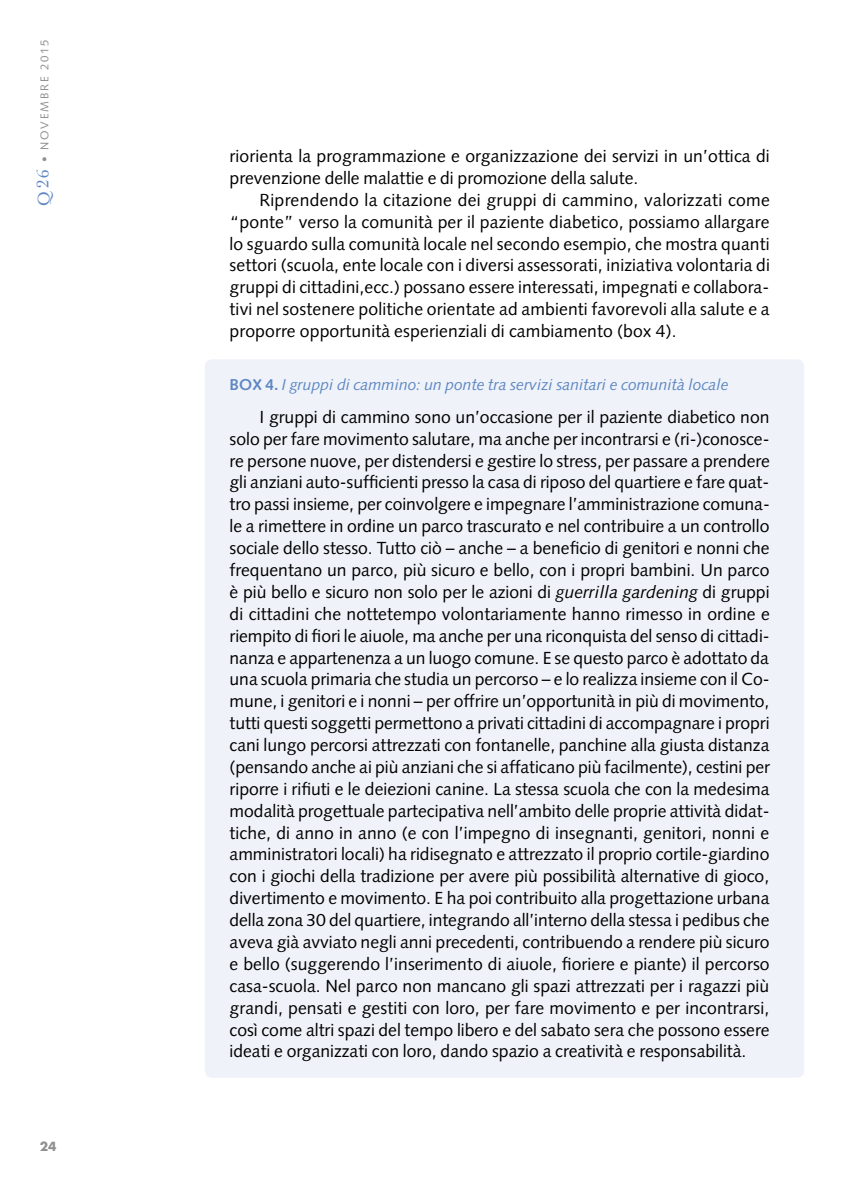
<style>
.page{position:relative;width:844px;height:1191px;background:#fff}
.page>*{position:absolute;margin:0;border:0;box-sizing:border-box;transform-origin:0 0}
.t1{font:17.5px/21.9px "Syntax";letter-spacing:.01em;color:#000;text-align:justify}
.t2{font:italic 15.75px "Syntax";color:#5e87c3}
.t3{font:700 12.25px "Futura";color:#909090}
.t4{font:11.38px "Syntax";letter-spacing:.16em;color:#909090}
.s1{font-family:"Cochin";font-size:17.5px;color:#5e87c3}
.s2{font-weight:700;font-style:normal}
.s3{font-style:italic}
</style>
<div class="page">
<div style="left:205px;top:359px;width:599px;height:718px;background:#eff3f9;border-radius:7px"></div>
<p class="t4" style="left:38px;top:206px;width:168px;rotate:-90deg"><span class="s1">Q26</span> • NOVEMBRE 2015</p>
<p class="t3" style="left:40px;top:1138px;width:18px">24</p>
<p class="t1" style="left:229px;top:145px;width:541px">riorienta la programmazione e organizzazione dei servizi in un’ottica di prevenzione delle malattie e di promozione della salute.</p>
<p class="t1" style="left:229px;top:189px;width:541px;text-indent:30px">Riprendendo la citazione dei gruppi di cammino, valorizzati come “ponte” verso la comunità per il paziente diabetico, possiamo allargare lo sguardo sulla comunità locale nel secondo esempio, che mostra quanti settori (scuola, ente locale con i diversi assessorati, iniziativa volontaria di gruppi di cittadini,ecc.) possano essere interessati, impegnati e collabora&shy;tivi nel sostenere politiche orientate ad ambienti favorevoli alla salute e a proporre opportunità esperienziali di cambiamento (box 4).</p>
<p class="t2" style="left:229px;top:375px;width:500px"><span class="s2">BOX 4.</span> I gruppi di cammino: un ponte tra servizi sanitari e comunità locale</p>
<p class="t1" style="left:229px;top:406px;width:541px;text-indent:30px">I gruppi di cammino sono un’occasione per il paziente diabetico non solo per fare movimento salutare, ma anche per incontrarsi e (ri-)conosce&shy;re persone nuove, per distendersi e gestire lo stress, per passare a prendere gli anziani auto-sufficienti presso la casa di riposo del quartiere e fare quat&shy;tro passi insieme, per coinvolgere e impegnare l’amministrazione comuna&shy;le a rimettere in ordine un parco trascurato e nel contribuire a un controllo sociale dello stesso. Tutto ciò – anche – a beneficio di genitori e nonni che frequentano un parco, più sicuro e bello, con i propri bambini. Un parco è più bello e sicuro non solo per le azioni di <span class="s3">guerrilla gardening</span> di gruppi di cittadini che nottetempo volontariamente hanno rimesso in ordine e riempito di fiori le aiuole, ma anche per una riconquista del senso di cittadi&shy;nanza e appartenenza a un luogo comune. E se questo parco è adottato da una scuola primaria che studia un percorso – e lo realizza insieme con il Co&shy;mune, i genitori e i nonni – per offrire un’opportunità in più di movimento, tutti questi soggetti permettono a privati cittadini di accompagnare i propri cani lungo percorsi attrezzati con fontanelle, panchine alla giusta distanza (pensando anche ai più anziani che si affaticano più facilmente), cestini per riporre i rifiuti e le deiezioni canine. La stessa scuola che con la medesima modalità progettuale partecipativa nell’ambito delle proprie attività didat&shy;tiche, di anno in anno (e con l’impegno di insegnanti, genitori, nonni e amministratori locali) ha ridisegnato e attrezzato il proprio cortile-giardino con i giochi della tradizione per avere più possibilità alternative di gioco, divertimento e movimento. E ha poi contribuito alla progettazione urbana della zona 30 del quartiere, integrando all’interno della stessa i pedibus che aveva già avviato negli anni precedenti, contribuendo a rendere più sicuro e bello (suggerendo l’inserimento di aiuole, fioriere e piante) il percorso casa-scuola. Nel parco non mancano gli spazi attrezzati per i ragazzi più grandi, pensati e gestiti con loro, per fare movimento e per incontrarsi, così come altri spazi del tempo libero e del sabato sera che possono essere ideati e organizzati con loro, dando spazio a creatività e responsabilità.</p>
</div>
